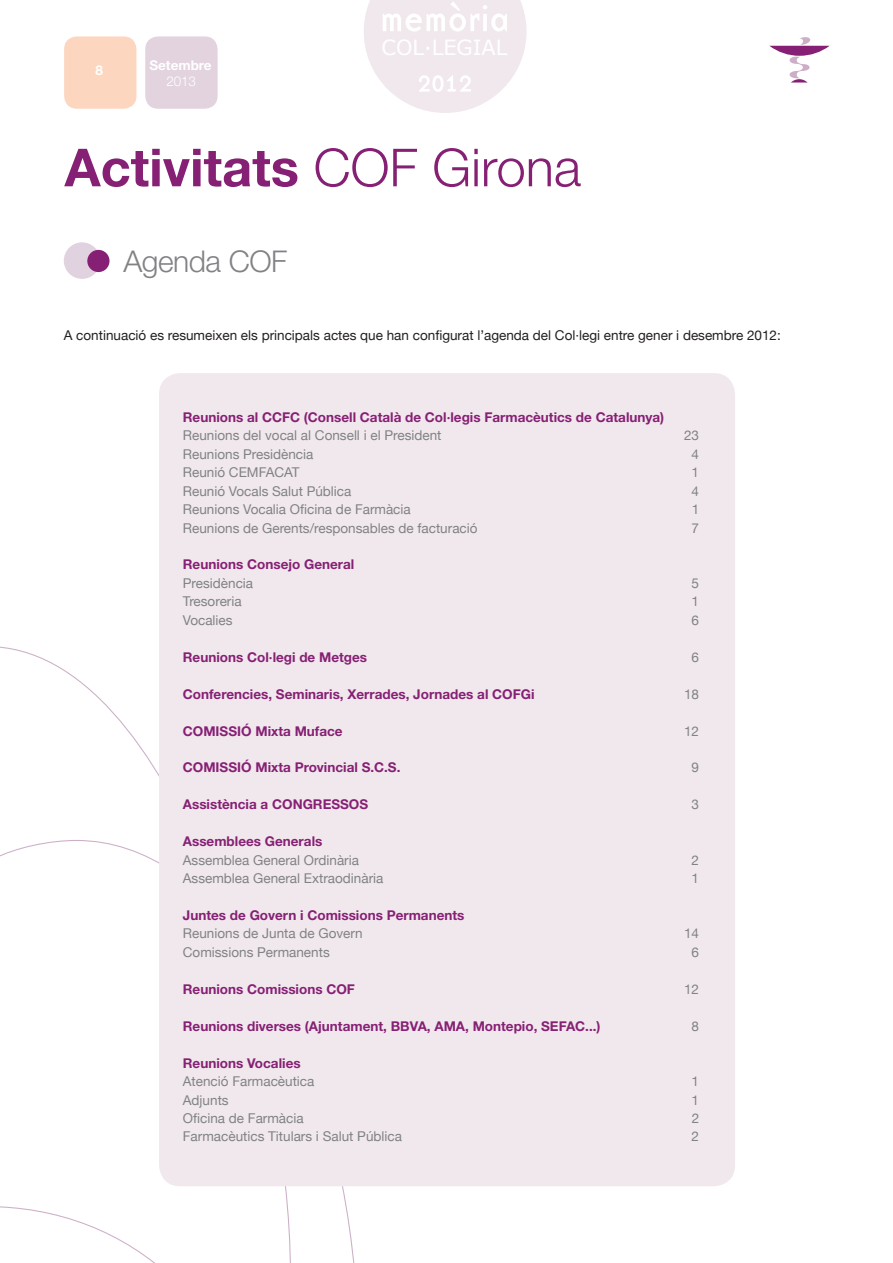
<style>
.page{position:relative;width:893px;height:1263px;background:#fff}
.page>*{position:absolute;margin:0;border:0;box-sizing:border-box;transform-origin:0 0}
.t1{font:700 52.5px "Helvetica Neue LT Std";color:#862074}
.t2{font:300 30px "Helvetica Neue LT Std";letter-spacing:-.015em;color:#808285}
.t3{font:20.85px "Verdana";color:#fff}
.t4{font:13.5px "Helvetica Neue";color:#808285}
.t5{font:700 13.5px "Helvetica Neue LT Std";color:#862074}
.t6{font:13.5px "Helvetica Neue";color:#231f20}
.t7{font:700 13.5px "Helvetica Neue LT Std";color:#fff}
.t8{font:300 13.5px "Helvetica Neue LT Std";color:#fff}
.s1{font-weight:300}
</style>
<div class="page">
<svg style="left:0;top:840px;width:355px;height:423px"></svg>
<div style="left:64px;top:36px;width:72px;height:73px;background:#fdd6bf;border-radius:13px"></div>
<div style="left:145px;top:36px;width:72px;height:73px;background:#e2d3df;border-radius:13px"></div>
<svg style="left:769px;top:37px;width:60px;height:46px"></svg>
<div style="left:159px;top:373px;width:576px;height:813px;background:#f1e8ed;border-radius:21px"></div>
<div style="left:64px;top:242px;width:36px;height:37px;background:#e0d2df;border-radius:50%"></div>
<div style="left:87px;top:250px;width:22px;height:22px;background:#862074;border-radius:50%"></div>
<svg style="left:364px;top:0;width:162px;height:113px"></svg>
<p class="t7" style="left:96px;top:65px;width:9px">8</p>
<p class="t7" style="left:149px;top:60px;width:64px">Setembre</p>
<p class="t8" style="left:166px;top:77px;width:31px">2013</p>
<h3 class="t3" style="left:381px;top:34px;width:127px">COL∙LEGIAL</h3>
<h1 class="t1" style="left:65px;top:149px;width:518px">Activitats <span class="s1">COF Girona</span></h1>
<h2 class="t2" style="left:123px;top:251px;width:165px">Agenda COF</h2>
<p class="t6" style="left:64px;top:327px;width:718px">A continuació es resumeixen els principals actes que han configurat l’agenda del Col·legi entre gener i desembre 2012:</p>
<p class="t5" style="left:183px;top:412px;width:483px">Reunions al CCFC (Consell Català de Col·legis Farmacèutics de Catalunya)</p>
<p class="t4" style="left:183px;top:427px;width:260px">Reunions del vocal al Consell i el President</p>
<p class="t4" style="left:684px;top:427px;width:17px">23</p>
<p class="t4" style="left:183px;top:446px;width:132px">Reunions Presidència</p>
<p class="t4" style="left:691px;top:446px;width:9px">4</p>
<p class="t4" style="left:183px;top:464px;width:118px">Reunió CEMFACAT</p>
<p class="t4" style="left:691px;top:464px;width:9px">1</p>
<p class="t4" style="left:183px;top:483px;width:170px">Reunió Vocals Salut Pública</p>
<p class="t4" style="left:691px;top:483px;width:9px">4</p>
<p class="t4" style="left:183px;top:501px;width:229px">Reunions Vocalia Oficina de Farmàcia</p>
<p class="t4" style="left:691px;top:501px;width:9px">1</p>
<p class="t4" style="left:183px;top:520px;width:296px">Reunions de Gerents/responsables de facturació</p>
<p class="t4" style="left:691px;top:520px;width:9px">7</p>
<p class="t5" style="left:183px;top:560px;width:173px">Reunions Consejo General</p>
<p class="t4" style="left:183px;top:575px;width:72px">Presidència</p>
<p class="t4" style="left:691px;top:575px;width:9px">5</p>
<p class="t4" style="left:183px;top:594px;width:60px">Tresoreria</p>
<p class="t4" style="left:691px;top:594px;width:9px">1</p>
<p class="t4" style="left:183px;top:612px;width:51px">Vocalies</p>
<p class="t4" style="left:691px;top:612px;width:9px">6</p>
<p class="t5" style="left:183px;top:652px;width:186px">Reunions Col·legi de Metges</p>
<p class="t4" style="left:691px;top:649px;width:9px">6</p>
<p class="t5" style="left:183px;top:689px;width:353px">Conferencies, Seminaris, Xerrades, Jornades al COFGi</p>
<p class="t4" style="left:684px;top:686px;width:17px">18</p>
<p class="t5" style="left:183px;top:726px;width:161px">COMISSIÓ Mixta Muface</p>
<p class="t4" style="left:684px;top:723px;width:17px">12</p>
<p class="t5" style="left:183px;top:763px;width:219px">COMISSIÓ Mixta Provincial S.C.S.</p>
<p class="t4" style="left:691px;top:760px;width:9px">9</p>
<p class="t5" style="left:183px;top:800px;width:187px">Assistència a CONGRESSOS</p>
<p class="t4" style="left:691px;top:796px;width:9px">3</p>
<p class="t5" style="left:183px;top:837px;width:141px">Assemblees Generals</p>
<p class="t4" style="left:183px;top:852px;width:178px">Assemblea General Ordinària</p>
<p class="t4" style="left:691px;top:852px;width:9px">2</p>
<p class="t4" style="left:183px;top:870px;width:202px">Assemblea General Extraodinària</p>
<p class="t4" style="left:691px;top:870px;width:9px">1</p>
<p class="t5" style="left:183px;top:910px;width:283px">Juntes de Govern i Comissions Permanents</p>
<p class="t4" style="left:183px;top:926px;width:181px">Reunions de Junta de Govern</p>
<p class="t4" style="left:684px;top:926px;width:17px">14</p>
<p class="t4" style="left:183px;top:944px;width:148px">Comissions Permanents</p>
<p class="t4" style="left:691px;top:944px;width:9px">6</p>
<p class="t5" style="left:183px;top:984px;width:173px">Reunions Comissions COF</p>
<p class="t4" style="left:684px;top:981px;width:17px">12</p>
<p class="t5" style="left:183px;top:1021px;width:419px">Reunions diverses (Ajuntament, BBVA, AMA, Montepio, SEFAC...)</p>
<p class="t4" style="left:691px;top:1018px;width:9px">8</p>
<p class="t5" style="left:183px;top:1058px;width:119px">Reunions Vocalies</p>
<p class="t4" style="left:183px;top:1073px;width:133px">Atenció Farmacèutica</p>
<p class="t4" style="left:691px;top:1073px;width:9px">1</p>
<p class="t4" style="left:183px;top:1092px;width:47px">Adjunts</p>
<p class="t4" style="left:691px;top:1092px;width:9px">1</p>
<p class="t4" style="left:183px;top:1110px;width:122px">Oficina de Farmàcia</p>
<p class="t4" style="left:691px;top:1110px;width:9px">2</p>
<p class="t4" style="left:183px;top:1129px;width:221px">Farmacèutics Titulars i Salut Pública</p>
<p class="t4" style="left:691px;top:1129px;width:9px">2</p>
</div>
